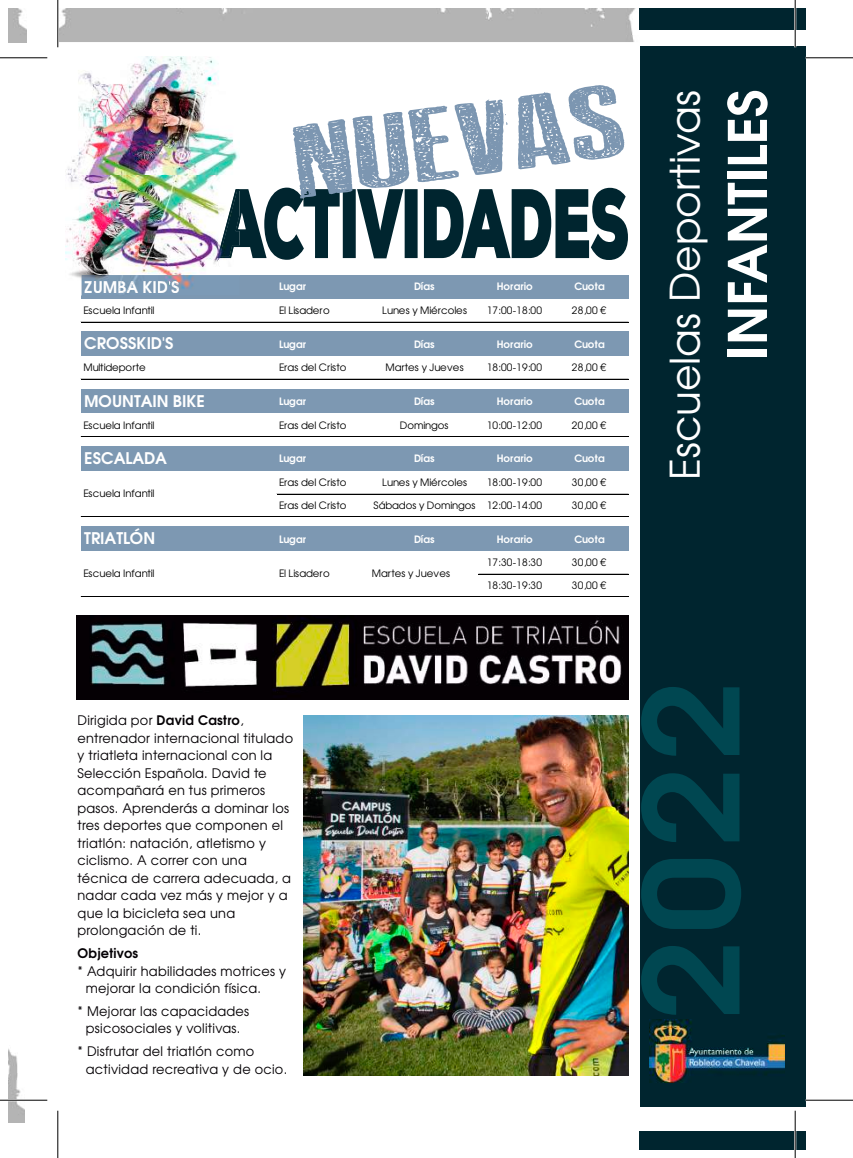
<style>
.page{position:relative;width:853px;height:1158px;background:#fff}
.page>*{position:absolute;margin:0;border:0;box-sizing:border-box;transform-origin:0 0}
.t1{font:161px "NOSTRESSPERSONALUSE";color:#7c96b1;scale:1.25 1}
.t2{font:700 130.72px "Te X Gyre Adventor";color:#004751;scale:1.08 1}
.t3{font:900 95.9px "Nexa";color:#00252f;scale:.59 1}
.t4{font:700 52.85px "Te X Gyre Adventor";color:#fff}
.t5{font:40.6px "Te X Gyre Adventor";color:#fff}
.t6{font:700 16.1px "Te X Gyre Adventor";color:#fff}
.t7{font:13.12px/17.5px "Te X Gyre Adventor";letter-spacing:.02em;color:#040004}
.t8{font:700 13.12px "Te X Gyre Adventor";letter-spacing:.02em;color:#040004}
.t9{font:10.15px "Te X Gyre Adventor";letter-spacing:.015em;color:#000}
.t10{font:700 10.15px "Te X Gyre Adventor";letter-spacing:.005em;color:#fff}
.t11{font:10.15px "Te X Gyre Adventor";letter-spacing:-.015em;color:#000}
.t12{font:10.15px "Te X Gyre Adventor";letter-spacing:-.005em;color:#000}
.s1{font-weight:700}
</style>
<div class="page">
<img style="left:303px;top:715px;width:325px;height:360px">
<div style="left:59px;top:8px;width:577px;height:34px;background:#b4b4b4"></div>
<div style="left:639px;top:46px;width:166px;height:1060px;background:#00252f"></div>
<div style="left:639px;top:8px;width:166px;height:22px;background:#00252f"></div>
<img style="left:649px;top:1019px;width:134px;height:63px">
<div style="left:639px;top:1131px;width:166px;height:18px;background:#00252f"></div>
<img style="left:77px;top:615px;width:551px;height:84px">
<div style="left:82px;top:275px;width:546px;height:24px;background:#7d98b2"></div>
<div style="left:82px;top:331px;width:546px;height:26px;background:#7d98b2"></div>
<div style="left:82px;top:356px;width:546px;height:24px;background:#fff"></div>
<div style="left:82px;top:389px;width:546px;height:25px;background:#7d98b2"></div>
<div style="left:82px;top:413px;width:546px;height:24px;background:#fff"></div>
<div style="left:82px;top:446px;width:546px;height:25px;background:#7d98b2"></div>
<div style="left:82px;top:526px;width:546px;height:25px;background:#7d98b2"></div>
<hr style="left:81px;top:321px;width:547px;height:1px;background:#000">
<hr style="left:81px;top:379px;width:547px;height:1px;background:#000">
<hr style="left:81px;top:436px;width:547px;height:1px;background:#000">
<hr style="left:276px;top:493px;width:352px;height:1px;background:#000">
<hr style="left:81px;top:516px;width:547px;height:1px;background:#000">
<hr style="left:478px;top:573px;width:150px;height:1px;background:#000">
<hr style="left:81px;top:596px;width:547px;height:1px;background:#000">
<img style="left:8px;top:8px;width:19px;height:34px">
<svg style="left:239px;top:187px;width:388px;height:73px"></svg>
<img style="left:65px;top:57px;width:174px;height:238px">
<img style="left:82px;top:275px;width:157px;height:20px">
<svg style="left:84px;top:281px;width:95px;height:12px"></svg>
<img style="left:218px;top:188px;width:21px;height:71px">
<img style="left:217px;top:189px;width:22px;height:69px">
<img style="left:8px;top:1048px;width:17px;height:74px">
<hr style="left:0;top:1098px;width:47px;height:3px;background:#fff">
<hr style="left:793px;top:0;width:2px;height:47px;background:#fff">
<hr style="left:793px;top:1110px;width:2px;height:47px;background:#fff">
<hr style="left:0;top:57px;width:47px;height:1px;background:#000">
<hr style="left:805px;top:57px;width:47px;height:1px;background:#000">
<hr style="left:0;top:1099px;width:47px;height:1px;background:#000">
<hr style="left:805px;top:1099px;width:47px;height:1px;background:#000">
<hr style="left:57px;top:0;width:1px;height:47px;background:#000">
<hr style="left:57px;top:1110px;width:1px;height:47px;background:#000">
<hr style="left:794px;top:0;width:1px;height:47px;background:#000">
<hr style="left:794px;top:1110px;width:1px;height:47px;background:#000">
<p class="t6" style="left:84px;top:277px;width:97px">ZUMBA KID'S</p>
<h1 class="t1" style="left:278px;top:44px;width:269px;rotate:-8deg">NUEVAS</h1>
<h3 class="t3" style="left:219px;top:168px;width:694px">ACTIVIDADES</h3>
<p class="t10" style="left:279px;top:280px;width:28px">Lugar</p>
<p class="t10" style="left:414px;top:280px;width:22px">Días</p>
<p class="t10" style="left:496px;top:280px;width:37px">Horario</p>
<p class="t10" style="left:574px;top:280px;width:32px">Cuota</p>
<p class="t11" style="left:83px;top:304px;width:73px">Escuela Infantil</p>
<p class="t9" style="left:279px;top:304px;width:52px">El Lisadero</p>
<p class="t9" style="left:382px;top:304px;width:86px">Lunes y Miércoles</p>
<p class="t9" style="left:486px;top:304px;width:57px">17:00-18:00</p>
<p class="t9" style="left:571px;top:304px;width:36px">28,00 €</p>
<p class="t6" style="left:84px;top:333px;width:91px">CROSSKID'S</p>
<p class="t10" style="left:279px;top:337px;width:28px">Lugar</p>
<p class="t10" style="left:414px;top:337px;width:22px">Días</p>
<p class="t10" style="left:496px;top:337px;width:37px">Horario</p>
<p class="t10" style="left:574px;top:337px;width:32px">Cuota</p>
<p class="t12" style="left:83px;top:361px;width:64px">Multideporte</p>
<p class="t9" style="left:279px;top:361px;width:69px">Eras del Cristo</p>
<p class="t9" style="left:385px;top:361px;width:80px">Martes y Jueves</p>
<p class="t9" style="left:486px;top:361px;width:57px">18:00-19:00</p>
<p class="t9" style="left:571px;top:361px;width:36px">28,00 €</p>
<p class="t6" style="left:84px;top:391px;width:122px">MOUNTAIN BIKE</p>
<p class="t10" style="left:279px;top:395px;width:28px">Lugar</p>
<p class="t10" style="left:414px;top:395px;width:22px">Días</p>
<p class="t10" style="left:496px;top:395px;width:37px">Horario</p>
<p class="t10" style="left:574px;top:395px;width:32px">Cuota</p>
<p class="t11" style="left:83px;top:419px;width:73px">Escuela Infantil</p>
<p class="t9" style="left:279px;top:419px;width:69px">Eras del Cristo</p>
<p class="t12" style="left:399px;top:419px;width:50px">Domingos</p>
<p class="t9" style="left:486px;top:419px;width:57px">10:00-12:00</p>
<p class="t9" style="left:571px;top:419px;width:36px">20,00 €</p>
<p class="t6" style="left:84px;top:448px;width:84px">ESCALADA</p>
<p class="t10" style="left:279px;top:452px;width:28px">Lugar</p>
<p class="t10" style="left:414px;top:452px;width:22px">Días</p>
<p class="t10" style="left:496px;top:452px;width:37px">Horario</p>
<p class="t10" style="left:574px;top:452px;width:32px">Cuota</p>
<p class="t9" style="left:279px;top:476px;width:69px">Eras del Cristo</p>
<p class="t9" style="left:382px;top:476px;width:86px">Lunes y Miércoles</p>
<p class="t9" style="left:486px;top:476px;width:57px">18:00-19:00</p>
<p class="t9" style="left:571px;top:476px;width:36px">30,00 €</p>
<p class="t9" style="left:279px;top:499px;width:69px">Eras del Cristo</p>
<p class="t9" style="left:373px;top:499px;width:170px">Sábados y Domingos 12:00-14:00</p>
<p class="t9" style="left:571px;top:499px;width:36px">30,00 €</p>
<p class="t6" style="left:84px;top:528px;width:72px">TRIATLÓN</p>
<p class="t10" style="left:279px;top:532px;width:28px">Lugar</p>
<p class="t10" style="left:414px;top:532px;width:22px">Días</p>
<p class="t10" style="left:496px;top:532px;width:37px">Horario</p>
<p class="t10" style="left:574px;top:532px;width:32px">Cuota</p>
<p class="t9" style="left:486px;top:556px;width:57px">17:30-18:30</p>
<p class="t9" style="left:571px;top:556px;width:36px">30,00 €</p>
<p class="t9" style="left:486px;top:579px;width:57px">18:30-19:30</p>
<p class="t9" style="left:571px;top:579px;width:36px">30,00 €</p>
<p class="t11" style="left:83px;top:487px;width:73px">Escuela Infantil</p>
<p class="t11" style="left:83px;top:567px;width:73px">Escuela Infantil</p>
<p class="t9" style="left:279px;top:567px;width:52px">El Lisadero</p>
<p class="t9" style="left:372px;top:567px;width:80px">Martes y Jueves</p>
<h3 class="t5" style="left:661px;top:480px;width:391px;rotate:-90deg">Escuelas Deportivas</h3>
<h3 class="t4" style="left:714px;top:360px;width:272px;rotate:-90deg">INFANTILES</h3>
<p class="t7" style="left:77px;top:712px;width:217px">Dirigida por <span class="s1">David Castro</span>, entrenador internacional titulado y triatleta internacional con la<br>Selección Española. David te acompañará en tus primeros pasos. Aprenderás a dominar los tres deportes que componen el triatlón: natación, atletismo y ciclismo. A correr con una técnica de carrera adecuada, a nadar cada vez más y mejor y a que la bicicleta sea una prolongación de ti.</p>
<p class="t8" style="left:77px;top:944px;width:62px">Objetivos</p>
<p class="t7" style="left:86px;top:961px;width:202px;text-indent:-8px">* Adquirir habilidades motrices y mejorar la condición física.</p>
<p class="t7" style="left:77px;top:1002px;width:173px;text-align:center">* Mejorar las capacidades psicosociales y volitivas.</p>
<p class="t7" style="left:86px;top:1042px;width:203px;text-indent:-8px">* Disfrutar del triatlón como actividad recreativa y de ocio.</p>
<h2 class="t2" style="left:609px;top:1019px;width:315px;rotate:-90deg">2022</h2>
</div>
